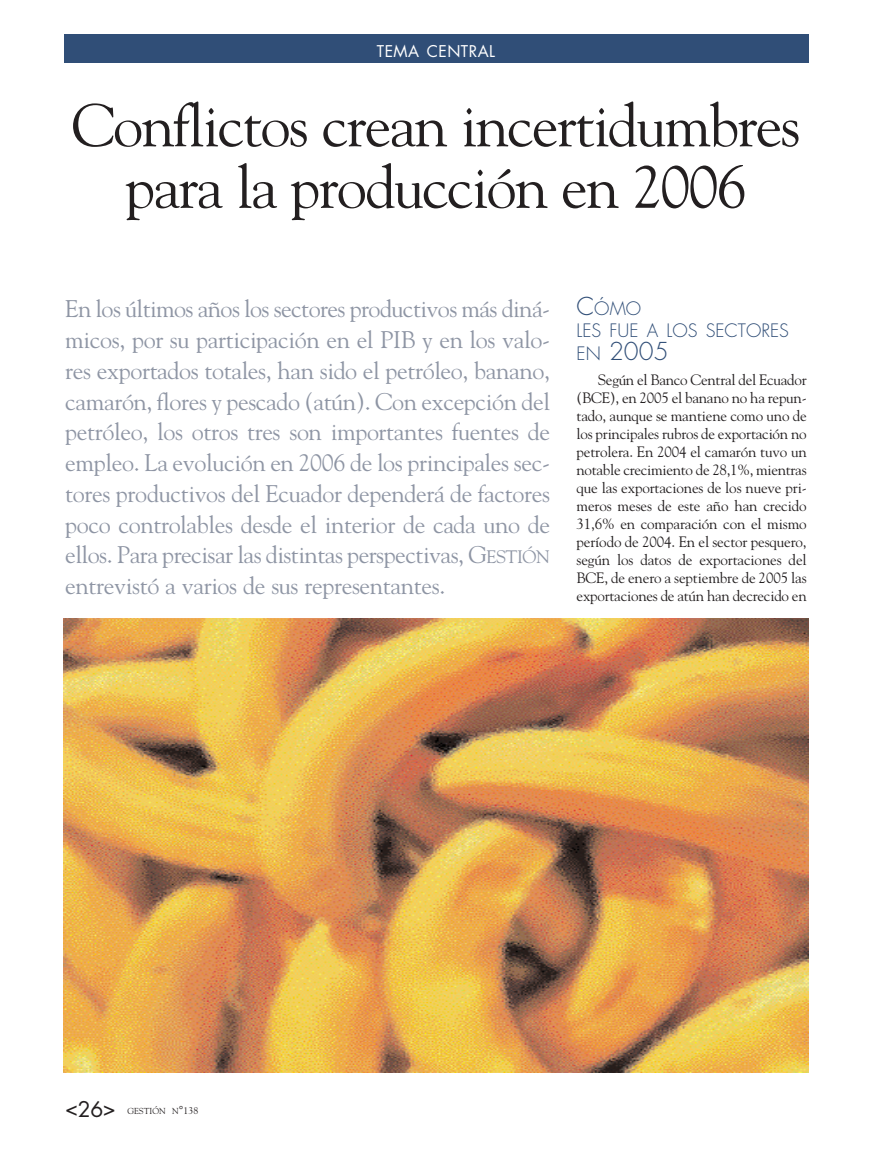
<style>
.page{position:relative;width:872px;height:1149px;background:#fff}
.page>*{position:absolute;margin:0;border:0;box-sizing:border-box;transform-origin:0 0}
.t1{font:60px/61.5px "Goudy";letter-spacing:-.03em;color:#231f20;text-align:center}
.t2{font:24px/30.8px "Goudy";letter-spacing:-.015em;color:#8e95a4;text-align:justify}
.t3{font:300 24px "Futura";color:#304e77}
.t4{font:21px "Futura";color:#231f20}
.t5{font:300 18px/22.5px "Futura";color:#304e77}
.t6{font:15.75px "Futura";letter-spacing:.025em;color:#fff}
.t7{font:15px/18px "Goudy";letter-spacing:-.015em;color:#231f20;text-align:justify}
.t8{font:8.7px "Goudy";color:#231f20}
.s1{font-size:18px}
.s2{font-size:24px}
.s3{font-size:11.55px}
.s4{font-size:9.75px}
</style>
<div class="page">
<div style="left:64px;top:34px;width:744px;height:29px;background:#304e77"></div>
<img style="left:64px;top:618px;width:744px;height:453px">
<p class="t6" style="left:377px;top:44px;width:120px">TEMA CENTRAL</p>
<h1 class="t1" style="left:72px;top:95px;width:730px">Conflictos crean incertidumbres para la producción en 2006</h1>
<p class="t2" style="left:65px;top:293px;width:486px">En los últimos años los sectores productivos más diná&shy;micos, por su participación en el PIB y en los valo&shy;res exportados totales, han sido el petróleo, banano, camarón, flores y pescado (atún). Con excepción del petróleo, los otros tres son importantes fuentes de empleo. La evolución en 2006 de los principales sec&shy;tores productivos del Ecuador dependerá de factores poco controlables desde el interior de cada uno de ellos. Para precisar las distintas perspectivas, G<span class="s1">ESTIÓN </span>entrevistó a varios de sus representantes.</p>
<p class="t5" style="left:576px;top:298px;width:214px"><span class="s2">C</span>ÓMO<br>LES FUE A LOS SECTORES</p>
<p class="t3" style="left:576px;top:340px;width:93px"><span class="s1">EN</span> 2005</p>
<p class="t7" style="left:576px;top:370px;width:232px;text-indent:21px">Según el Banco Central del Ecuador (BCE), en 2005 el banano no ha repun&shy;tado, aunque se mantiene como uno de los principales rubros de exportación no petrolera. En 2004 el camarón tuvo un notable crecimiento de 28,1%, mientras que las exportaciones de los nueve pri&shy;meros meses de este año han crecido 31,6% en comparación con el mismo período de 2004. En el sector pesquero, según los datos de exportaciones del BCE, de enero a septiembre de 2005 las exportaciones de atún han decrecido en</p>
<p class="t4" style="left:65px;top:1098px;width:52px">&lt;26&gt;</p>
<p class="t8" style="left:127px;top:1104px;width:72px">GESTIÓN N<span class="s3">°</span><span class="s4">138</span></p>
</div>
